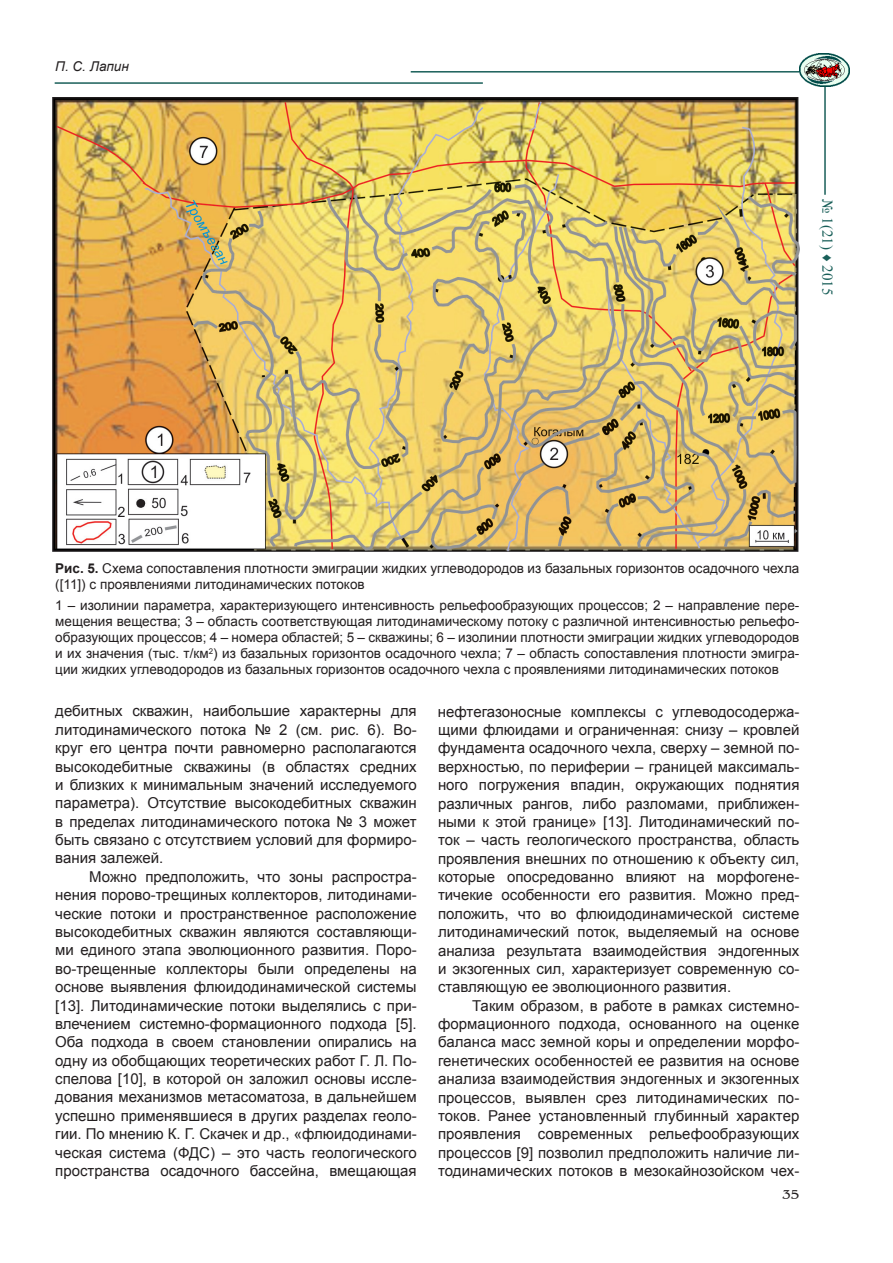
<style>
.page{position:relative;width:893px;height:1263px;background:#fff}
.page>*{position:absolute;margin:0;border:0;box-sizing:border-box;transform-origin:0 0}
.t1{font:15px/18.5px "Arial";color:#231f20;text-align:justify}
.t2{font:15px "Times New Roman";color:#195f59}
.t3{font:13.5px/16.2px "Arial";color:#231f20}
.t4{font:italic 13.5px "Arial";color:#231f20}
.t5{font:13.5px "AG Benguiat";color:#231f20}
.s1{font-weight:700}
</style>
<div class="page">
<hr style="left:824px;top:79px;width:2px;height:116px;background:#195f59">
<hr style="left:411px;top:71px;width:413px;height:2px;background:#195f59">
<hr style="left:55px;top:82px;width:428px;height:2px;background:#195f59">
<img style="left:799px;top:54px;width:51px;height:32px">
<img style="left:52px;top:98px;width:747px;height:454px">
<p class="t4" style="left:55px;top:57px;width:75px">П. С. Лапин</p>
<p class="t2" style="left:838px;top:199px;width:97px;rotate:90deg">№ 1(21) ♦ 2015</p>
<p class="t3" style="left:55px;top:560px;width:746px"><span class="s1">Рис. 5.</span> Схема сопоставления плотности эмиграции жидких углеводородов из базальных горизонтов осадочного чехла ([11]) с проявлениями литодинамических потоков</p>
<p class="t3" style="left:55px;top:597px;width:746px;text-align:justify">1 – изолинии параметра, характеризующего интенсивность рельефообразующих процессов; 2 – направление пере&shy;мещения вещества; 3 – область соответствующая литодинамическому потоку с различной интенсивностью рельефо&shy;образующих процессов; 4 – номера областей; 5 – скважины; 6 – изолинии плотности эмиграции жидких углеводородов и их значения (тыс. т/км<sup>2</sup>) из базальных горизонтов осадочного чехла; 7 – область сопоставления плотности эмигра&shy;ции жидких углеводородов из базальных горизонтов осадочного чехла с проявлениями литодинамических потоков</p>
<p class="t1" style="left:55px;top:702px;width:363px">дебитных скважин, наибольшие характерны для литодинамического потока № 2 (см. рис. 6). Во&shy;круг его центра почти равномерно располагаются высокодебитные скважины (в областях средних и близких к минимальным значений исследуемого параметра). Отсутствие высокодебитных скважин в пределах литодинамического потока № 3 может быть связано с отсутствием условий для формиро&shy;вания залежей.</p>
<p class="t1" style="left:55px;top:867px;width:363px;text-indent:34px">Можно предположить, что зоны распростра&shy;нения порово-трещиных коллекторов, литодинами&shy;ческие потоки и пространственное расположение высокодебитных скважин являются составляющи&shy;ми единого этапа эволюционного развития. Поро&shy;во-трещенные коллекторы были определены на основе выявления флюидодинамической системы [13]. Литодинамические потоки выделялись с при&shy;влечением системно-формационного подхода [5].<br>Оба подхода в своем становлении опирались на одну из обобщающих теоретических работ Г. Л. По&shy;спелова [10], в которой он заложил основы иссле&shy;дования механизмов метасоматоза, в дальнейшем успешно применявшиеся в других разделах геоло&shy;гии. По мнению К. Г. Скачек и др., «флюидодинами&shy;ческая система (ФДС) – это часть геологического пространства осадочного бассейна, вмещающая</p>
<p class="t1" style="left:438px;top:702px;width:363px">нефтегазоносные комплексы с углеводосодержа&shy;щими флюидами и ограниченная: снизу – кровлей фундамента осадочного чехла, сверху – земной по&shy;верхностью, по периферии – границей максималь&shy;ного погружения впадин, окружающих поднятия различных рангов, либо разломами, приближен&shy;ными к этой границе» [13]. Литодинамический по&shy;ток – часть геологического пространства, область проявления внешних по отношению к объекту сил, которые опосредованно влияют на морфогене&shy;тичекие особенности его развития. Можно пред&shy;положить, что во флюидодинамической системе литодинамический поток, выделяемый на основе анализа результата взаимодействия эндогенных и экзогенных сил, характеризует современную со&shy;ставляющую ее эволюционного развития.</p>
<p class="t1" style="left:438px;top:996px;width:363px;text-indent:34px">Таким образом, в работе в рамках системно&shy;формационного подхода, основанного на оценке баланса масс земной коры и определении морфо&shy;генетических особенностей ее развития на основе анализа взаимодействия эндогенных и экзогенных процессов, выявлен срез литодинамических по&shy;токов. Ранее установленный глубинный характер проявления современных рельефообразующих процессов [9] позволил предположить наличие ли&shy;тодинамических потоков в мезокайнозойском чех-</p>
<p class="t5" style="left:782px;top:1187px;width:19px">35</p>
</div>
